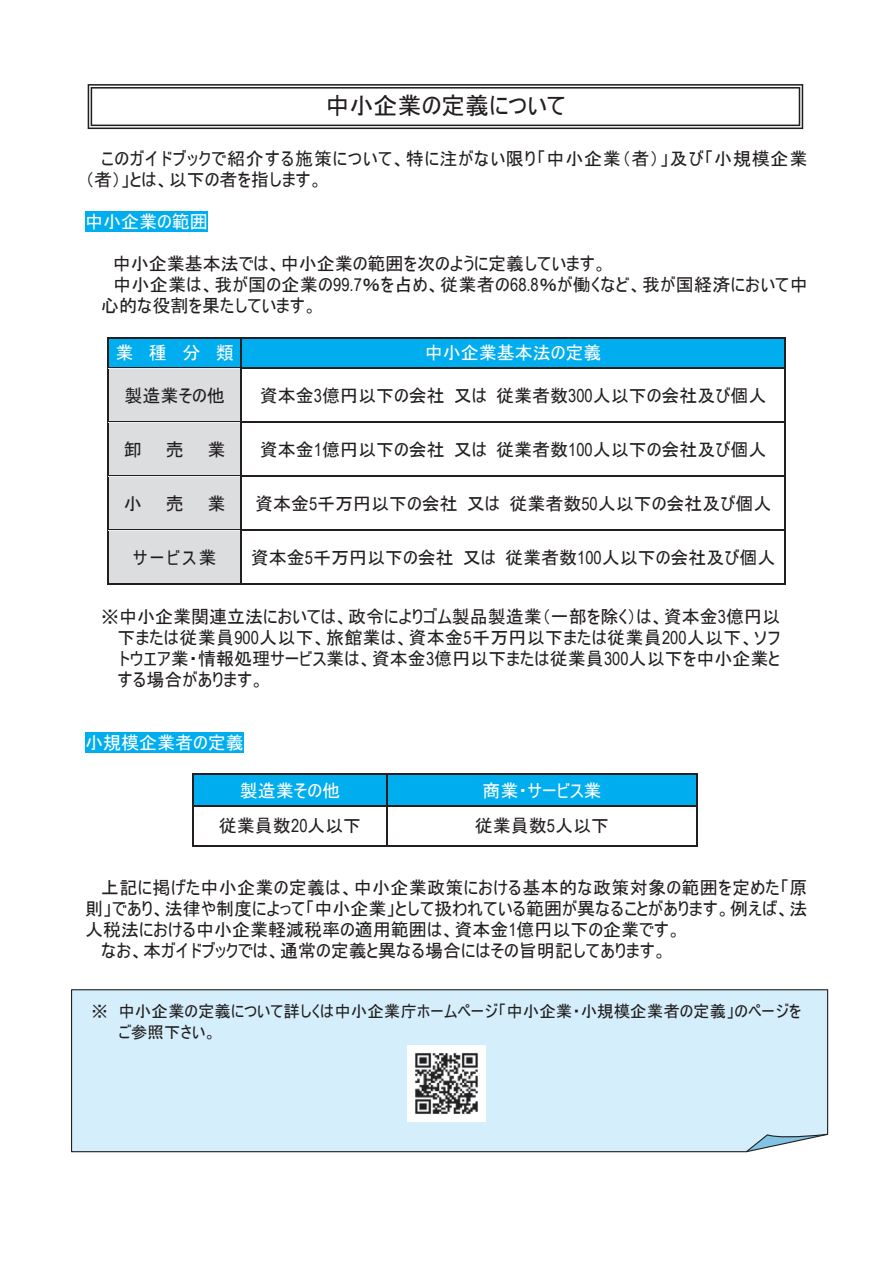
<style>
.page{position:relative;width:893px;height:1263px;background:#fff}
.page>*{position:absolute;margin:0;border:0;box-sizing:border-box;transform-origin:0 0}
.t1{font:24px "MS UI Gothic";color:#231f20}
.t2{font:18px/21px "MS UI Gothic";color:#231f20;text-align:justify}
.t3{font:18px "MS UI Gothic";letter-spacing:.02em;color:#231f20}
.t4{font:18px/21px "MS UI Gothic";letter-spacing:.045em;color:#231f20}
.t5{font:18px "MS UI Gothic";color:#fff}
.t6{font:16.5px/21px "MS UI Gothic";letter-spacing:.005em;color:#231f20}
.s1{font-family:"Arial Narrow"}
</style>
<div class="page">
<div style="left:71px;top:989px;width:758px;height:164px;background:#d4effb"></div>
<svg style="left:745px;top:1133px;width:84px;height:20px"></svg>
<div style="left:85px;top:211px;width:123px;height:21px;background:#00aeef"></div>
<div style="left:108px;top:338px;width:133px;height:30px;background:#00aeef"></div>
<div style="left:242px;top:338px;width:543px;height:30px;background:#00aeef"></div>
<hr style="left:107px;top:337px;width:134px;height:1px;background:#231f20">
<hr style="left:108px;top:338px;width:133px;height:1px;background:#231f20">
<hr style="left:242px;top:337px;width:543px;height:1px;background:#231f20">
<hr style="left:242px;top:338px;width:543px;height:1px;background:#231f20">
<hr style="left:107px;top:338px;width:1px;height:30px;background:#231f20">
<hr style="left:241px;top:338px;width:1px;height:30px;background:#231f20">
<hr style="left:785px;top:338px;width:1px;height:30px;background:#231f20">
<div style="left:108px;top:369px;width:133px;height:53px;background:#dcdddf"></div>
<hr style="left:108px;top:368px;width:133px;height:1px;background:#231f20">
<hr style="left:108px;top:369px;width:133px;height:1px;background:#eeeeef">
<hr style="left:242px;top:368px;width:543px;height:1px;background:#231f20">
<hr style="left:107px;top:369px;width:1px;height:53px;background:#231f20">
<hr style="left:241px;top:369px;width:1px;height:53px;background:#231f20">
<hr style="left:785px;top:369px;width:1px;height:53px;background:#231f20">
<div style="left:108px;top:423px;width:133px;height:53px;background:#dcdddf"></div>
<hr style="left:108px;top:422px;width:133px;height:1px;background:#231f20">
<hr style="left:108px;top:423px;width:133px;height:1px;background:#eeeeef">
<hr style="left:242px;top:422px;width:543px;height:1px;background:#231f20">
<hr style="left:107px;top:423px;width:1px;height:53px;background:#231f20">
<hr style="left:241px;top:423px;width:1px;height:53px;background:#231f20">
<hr style="left:785px;top:423px;width:1px;height:53px;background:#231f20">
<div style="left:108px;top:477px;width:133px;height:53px;background:#dcdddf"></div>
<hr style="left:108px;top:476px;width:133px;height:1px;background:#231f20">
<hr style="left:108px;top:477px;width:133px;height:1px;background:#eeeeef">
<hr style="left:242px;top:476px;width:543px;height:1px;background:#231f20">
<hr style="left:107px;top:477px;width:1px;height:53px;background:#231f20">
<hr style="left:241px;top:477px;width:1px;height:53px;background:#231f20">
<hr style="left:785px;top:477px;width:1px;height:53px;background:#231f20">
<div style="left:108px;top:531px;width:133px;height:53px;background:#dcdddf"></div>
<hr style="left:108px;top:530px;width:133px;height:1px;background:#231f20">
<hr style="left:108px;top:531px;width:133px;height:1px;background:#eeeeef">
<hr style="left:242px;top:530px;width:543px;height:1px;background:#231f20">
<hr style="left:107px;top:531px;width:1px;height:54px;background:#231f20">
<hr style="left:107px;top:584px;width:134px;height:1px;background:#231f20">
<hr style="left:241px;top:531px;width:1px;height:54px;background:#231f20">
<hr style="left:242px;top:584px;width:543px;height:1px;background:#231f20">
<hr style="left:785px;top:531px;width:1px;height:54px;background:#231f20">
<div style="left:85px;top:732px;width:159px;height:21px;background:#00aeef"></div>
<div style="left:194px;top:775px;width:192px;height:30px;background:#00aeef"></div>
<div style="left:387px;top:775px;width:310px;height:30px;background:#00aeef"></div>
<hr style="left:193px;top:774px;width:193px;height:1px;background:#231f20">
<hr style="left:194px;top:775px;width:192px;height:1px;background:#231f20">
<hr style="left:387px;top:774px;width:310px;height:1px;background:#231f20">
<hr style="left:387px;top:775px;width:310px;height:1px;background:#231f20">
<hr style="left:193px;top:775px;width:1px;height:30px;background:#231f20">
<hr style="left:386px;top:775px;width:1px;height:30px;background:#231f20">
<hr style="left:697px;top:775px;width:1px;height:30px;background:#231f20">
<hr style="left:194px;top:805px;width:192px;height:1px;background:#231f20">
<hr style="left:386px;top:805px;width:310px;height:1px;background:#231f20">
<hr style="left:192px;top:807px;width:2px;height:40px;background:#231f20">
<hr style="left:192px;top:845px;width:194px;height:2px;background:#231f20">
<hr style="left:386px;top:807px;width:2px;height:40px;background:#231f20">
<hr style="left:388px;top:845px;width:308px;height:2px;background:#231f20">
<hr style="left:696px;top:807px;width:2px;height:40px;background:#231f20">
<img style="left:408px;top:1045px;width:77px;height:76px">
<svg style="left:88px;top:84px;width:715px;height:45px"></svg>
<h1 class="t1" style="left:326px;top:93px;width:241px">中小企業の定義について</h1>
<p class="t4" style="left:85px;top:148px;width:724px;text-indent:16px">このガイドブックで紹介する施策について、特に注がない限り「中小企業（者）」及び「小規模企業（者）」とは、以下の者を指します。</p>
<p class="t5" style="left:85px;top:212px;width:124px">中小企業の範囲</p>
<p class="t2" style="left:113px;top:253px;width:496px">中小企業基本法では、中小企業の範囲を次のように定義しています。</p>
<p class="t3" style="left:113px;top:275px;width:696px">中小企業は、我が国の企業の<span class="s1">99.7</span>％を占め、従業者の<span class="s1">68.8</span>％が働くなど、我が国経済において中</p>
<p class="t2" style="left:101px;top:295px;width:217px">心的な役割を果たしています。</p>
<p class="t5" style="left:115px;top:344px;width:120px">業種分類</p>
<p class="t5" style="left:425px;top:344px;width:178px">中小企業基本法の定義</p>
<p class="t2" style="left:125px;top:385px;width:102px">製造業その他</p>
<p class="t2" style="left:260px;top:385px;width:508px">資本金<span class="s1">3</span>億円以下の会社又は従業者数<span class="s1">300</span>人以下の会社及び個人</p>
<p class="t2" style="left:124px;top:439px;width:19px">卸</p>
<p class="t2" style="left:166px;top:439px;width:19px">売</p>
<p class="t2" style="left:208px;top:439px;width:19px">業</p>
<p class="t2" style="left:260px;top:439px;width:508px">資本金<span class="s1">1</span>億円以下の会社又は従業者数<span class="s1">100</span>人以下の会社及び個人</p>
<p class="t2" style="left:124px;top:493px;width:19px">小</p>
<p class="t2" style="left:166px;top:493px;width:19px">売</p>
<p class="t2" style="left:208px;top:493px;width:19px">業</p>
<p class="t2" style="left:255px;top:493px;width:518px">資本金<span class="s1">5</span>千万円以下の会社又は従業者数<span class="s1">50</span>人以下の会社及び個人</p>
<p class="t2" style="left:133px;top:547px;width:85px">サービス業</p>
<p class="t2" style="left:251px;top:547px;width:526px">資本金<span class="s1">5</span>千万円以下の会社又は従業者数<span class="s1">100</span>人以下の会社及び個人</p>
<p class="t2" style="left:117px;top:606px;width:664px;text-indent:-16px">※中小企業関連立法においては、政令によりゴム製品製造業（一部を除く）は、資本金<span class="s1">3</span>億円以下または従業員<span class="s1">900</span>人以下、旅館業は、資本金<span class="s1">5</span>千万円以下または従業員<span class="s1">200</span>人以下、ソフトウエア業・情報処理サービス業は、資本金<span class="s1">3</span>億円以下または従業員<span class="s1">300</span>人以下を中小企業とする場合があります。</p>
<p class="t5" style="left:85px;top:733px;width:160px">小規模企業者の定義</p>
<p class="t5" style="left:240px;top:781px;width:102px">製造業その他</p>
<p class="t5" style="left:483px;top:781px;width:120px">商業・サービス業</p>
<p class="t2" style="left:219px;top:815px;width:144px">従業員数<span class="s1">20</span>人以下</p>
<p class="t2" style="left:475px;top:815px;width:136px">従業員数<span class="s1">5</span>人以下</p>
<p class="t3" style="left:101px;top:878px;width:708px">上記に掲げた中小企業の定義は、中小企業政策における基本的な政策対象の範囲を定めた「原</p>
<p class="t2" style="left:85px;top:897px;width:724px">則」であり、法律や制度によって「中小企業」として扱われている範囲が異なることがあります。例えば、法</p>
<p class="t2" style="left:85px;top:918px;width:598px">人税法における中小企業軽減税率の適用範囲は、資本金<span class="s1">1</span>億円以下の企業です。</p>
<p class="t2" style="left:101px;top:939px;width:567px">なお、本ガイドブックでは、通常の定義と異なる場合にはその旨明記してあります。</p>
<p class="t6" style="left:118px;top:1001px;width:684px;text-indent:-27px">※ 中小企業の定義について詳しくは中小企業庁ホームページ「中小企業・小規模企業者の定義」のページをご参照下さい。</p>
</div>
